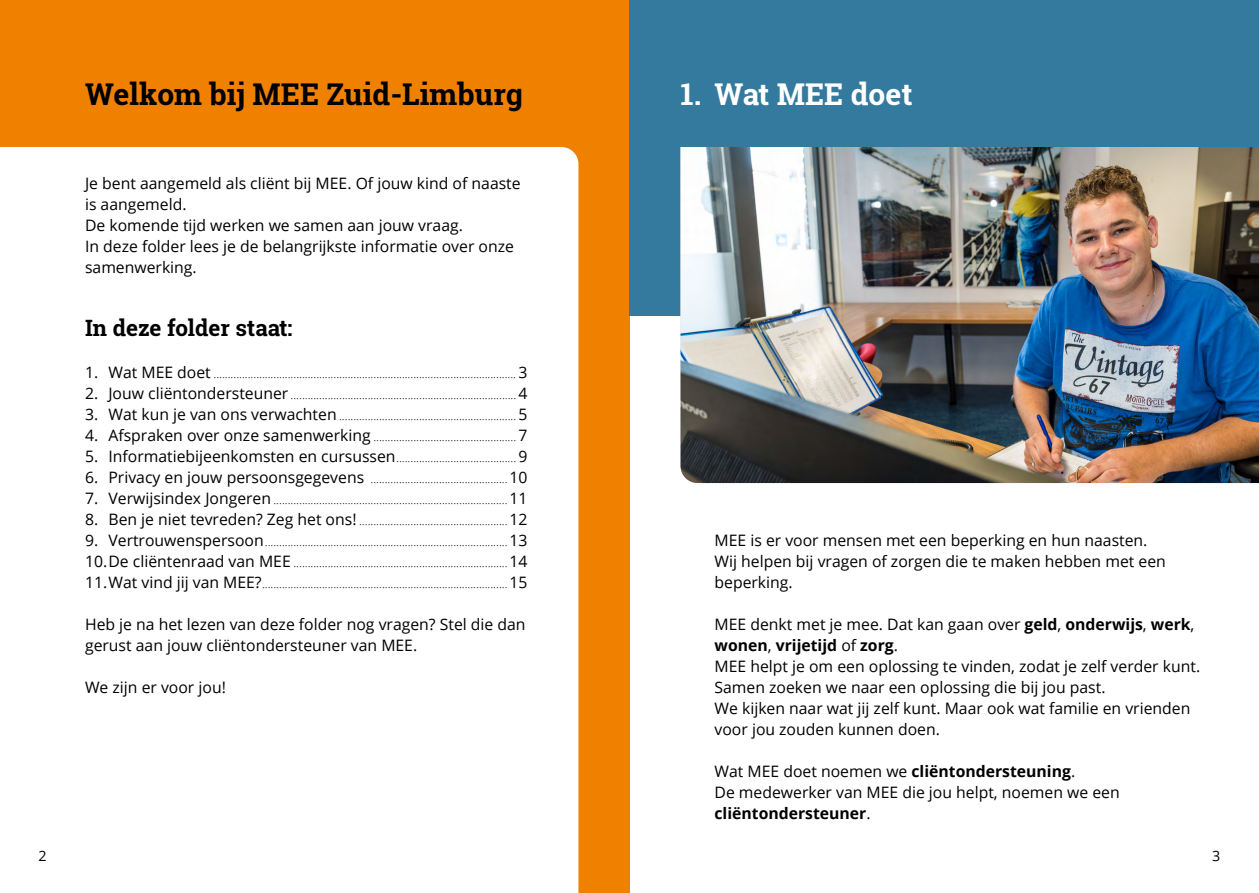
<style>
.page{position:relative;width:1259px;height:893px;background:#fff}
.page>*{position:absolute;margin:0;border:0;box-sizing:border-box;transform-origin:0 0}
.t1{font:700 30px "Roboto Slab";color:#000}
.t2{font:700 30px "Roboto Slab";color:#fff}
.t3{font:700 22.5px "Roboto Slab";color:#000}
.t4{font:15.75px/21px "Open Sans";color:#000}
.t5{font:14.25px "Open Sans";color:#000}
.t6{font:300 12px/21px "Open Sans";color:#000;text-align:justify}
.s1{font-weight:400;font-size:15.75px}
.s2{font-weight:700}
</style>
<div class="page">
<div style="left:0;top:0;width:629px;height:893px;background:#f08100"></div>
<div style="left:0;top:147px;width:578px;height:746px;background:#fff"></div>
<div style="left:629px;top:0;width:630px;height:315px;background:#347a9f"></div>
<img style="left:680px;top:147px;width:579px;height:336px">
<h1 class="t1" style="left:85px;top:74px;width:439px">Welkom bij MEE Zuid-Limburg</h1>
<h3 class="t4" style="left:85px;top:172px;width:437px">Je bent aangemeld als cliënt bij MEE. Of jouw kind of naaste is aangemeld.<br>De komende tijd werken we samen aan jouw vraag.<br>In deze folder lees je de belangrijkste informatie over onze samenwerking.</h3>
<h2 class="t3" style="left:85px;top:312px;width:209px">In deze folder staat:</h2>
<p class="t6" style="left:85px;top:363px;width:444px"><span class="s1">1. Wat MEE doet</span> .......................................................................................................... <span class="s1">3</span></p>
<p class="t6" style="left:85px;top:384px;width:444px"><span class="s1">2. Jouw cliëntondersteuner</span> ............................................................................... <span class="s1">4</span></p>
<p class="t6" style="left:85px;top:405px;width:444px"><span class="s1">3. Wat kun je van ons verwachten</span> .............................................................. <span class="s1">5</span></p>
<p class="t6" style="left:85px;top:426px;width:444px"><span class="s1">4. Afspraken over onze samenwerking</span> .................................................. <span class="s1">7</span></p>
<p class="t6" style="left:85px;top:447px;width:444px"><span class="s1">5. Informatiebijeenkomsten en cursussen</span>.......................................... <span class="s1">9</span></p>
<p class="t6" style="left:85px;top:468px;width:444px"><span class="s1">6. Privacy en jouw persoonsgegevens</span> ................................................<span class="s1">10</span></p>
<p class="t6" style="left:85px;top:489px;width:444px"><span class="s1">7. Verwijsindex Jongeren</span> ..................................................................................<span class="s1">11</span></p>
<p class="t6" style="left:85px;top:510px;width:444px"><span class="s1">8. Ben je niet tevreden? Zeg het ons!</span> ....................................................<span class="s1">12</span></p>
<p class="t6" style="left:85px;top:531px;width:444px"><span class="s1">9. Vertrouwenspersoon</span>.....................................................................................<span class="s1">13<br>10.De cliëntenraad van MEE</span> ...........................................................................<span class="s1">14<br>11.Wat vind jij van MEE?</span>......................................................................................<span class="s1">15</span></p>
<h3 class="t4" style="left:85px;top:613px;width:442px">Heb je na het lezen van deze folder nog vragen? Stel die dan gerust aan jouw cliëntondersteuner van MEE.</h3>
<h3 class="t4" style="left:85px;top:676px;width:142px">We zijn er voor jou!</h3>
<h1 class="t2" style="left:680px;top:74px;width:233px">1. Wat MEE doet</h1>
<h3 class="t4" style="left:714px;top:529px;width:453px">MEE is er voor mensen met een beperking en hun naasten.<br>Wij helpen bij vragen of zorgen die te maken hebben met een beperking.</h3>
<p class="t4" style="left:714px;top:613px;width:487px">MEE denkt met je mee. Dat kan gaan over <span class="s2">geld</span>, <span class="s2">onderwijs</span>, <span class="s2">werk</span>, <span class="s2">wonen</span>, <span class="s2">vrijetijd</span> of <span class="s2">zorg</span>.<br>MEE helpt je om een oplossing te vinden, zodat je zelf verder kunt.<br>Samen zoeken we naar een oplossing die bij jou past.<br>We kijken naar wat jij zelf kunt. Maar ook wat familie en vrienden voor jou zouden kunnen doen.</p>
<h3 class="t4" style="left:714px;top:760px;width:407px">Wat MEE doet noemen we <span class="s2">cliëntondersteuning</span>.<br>De medewerker van MEE die jou helpt, noemen we een <span class="s2">cliëntondersteuner</span>.</h3>
<p class="t5" style="left:39px;top:846px;width:10px">2</p>
<p class="t5" style="left:1212px;top:846px;width:10px">3</p>
</div>
